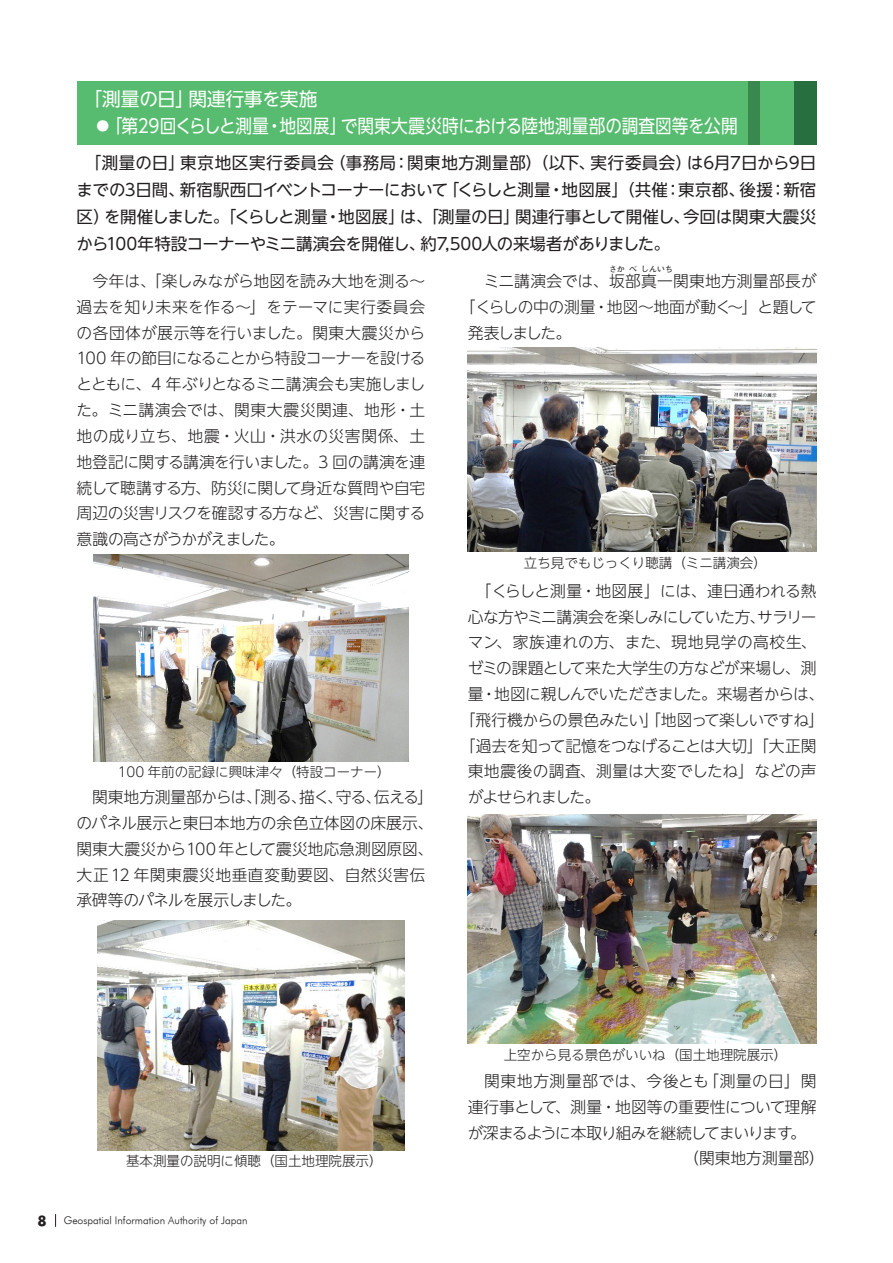
<style>
.page{position:relative;width:893px;height:1263px;background:#fff}
.page>*{position:absolute;margin:0;border:0;box-sizing:border-box;transform-origin:0 0}
.t1{font:18.75px "UD Shin Go NT Pr 6 N";letter-spacing:-.01em;color:#fff}
.本文Ｎ{font:16.5px/27px "UD Shin Go NT Pr 6 N";letter-spacing:-.025em;color:#231f20;text-align:justify}
.本文Ｎ-2{font:300 15.75px/25.8px "UD Shin Go NT Pr 6 N";letter-spacing:-.025em;color:#231f20;text-align:justify}
.本文Ｎ-3{font:300 15.75px "UD Shin Go NT Pr 6 N";letter-spacing:-.05em;color:#231f20}
.本文Ｎ-4{font:300 15.75px "UD Shin Go NT Pr 6 N";letter-spacing:.015em;color:#231f20}
.本文Ｎ-5{font:300 15.75px "UD Shin Go NT Pr 6 N";letter-spacing:-.005em;color:#231f20}
.本文Ｎ-6{font:300 15.75px "UD Shin Go NT Pr 6 N";letter-spacing:.04em;color:#231f20}
.本文Ｎ-7{font:300 15.75px "UD Shin Go NT Pr 6 N";letter-spacing:-.075em;color:#231f20}
.本文Ｎ-8{font:300 15.75px "UD Shin Go NT Pr 6 N";color:#231f20}
.キャプション{font:300 13.5px "UD Shin Go NT Pr 6 N";color:#231f20}
.t2{font:13.5px "Futura Koyu";color:#231f20}
.t3{font:italic 10.5px "Futura";color:#231f20}
.本文Ｎ-9{font:300 7.8px "UD Shin Go NT Pr 6 N";letter-spacing:.01em;color:#231f20}
</style>
<div class="page">
<svg style="left:55px;top:1214px;width:1px;height:13px"></svg>
<div style="left:77px;top:81px;width:739px;height:64px;background:#57bc6f"></div>
<div style="left:748px;top:81px;width:12px;height:64px;background:#39884f"></div>
<div style="left:794px;top:81px;width:22px;height:64px;background:#276f3f"></div>
<img style="left:468px;top:348px;width:348px;height:204px">
<img style="left:93px;top:555px;width:315px;height:206px">
<img style="left:97px;top:921px;width:307px;height:229px">
<img style="left:468px;top:814px;width:348px;height:230px">
<p class="t1" style="left:84px;top:84px;width:235px">「測量の日」関連行事を実施</p>
<p class="t1" style="left:94px;top:111px;width:646px">●「第29回くらしと測量・地図展」で関東大震災時における陸地測量部の調査図等を公開</p>
<p class="本文Ｎ" style="left:77px;top:149px;width:741px">　「測量の日」東京地区実行委員会（事務局：関東地方測量部）（以下、実行委員会）は6月7日から9日までの3日間、新宿駅西口イベントコーナーにおいて「くらしと測量・地図展」（共催：東京都、後援：新宿区）を開催しました。「くらしと測量・地図展」は、「測量の日」関連行事として開催し、今回は関東大震災から100年特設コーナーやミニ講演会を開催し、約7,500人の来場者がありました。</p>
<p class="本文Ｎ-2" style="left:77px;top:268px;width:350px">　今年は、「楽しみながら地図を読み大地を測る～過去を知り未来を作る～」をテーマに実行委員会の各団体が展示等を行いました。関東大震災から100 年の節目になることから特設コーナーを設けるとともに、4 年ぶりとなるミニ講演会も実施しました。ミニ講演会では、関東大震災関連、地形・土地の成り立ち、地震・火山・洪水の災害関係、土地登記に関する講演を行いました。3 回の講演を連続して聴講する方、防災に関して身近な質問や自宅周辺の災害リスクを確認する方など、災害に関する意識の高さがうかがえました。</p>
<p class="本文Ｎ-9" style="left:609px;top:263px;width:17px">さか</p>
<p class="本文Ｎ-9" style="left:629px;top:263px;width:9px">べ</p>
<p class="本文Ｎ-9" style="left:641px;top:263px;width:33px">しんいち</p>
<p class="本文Ｎ-2" style="left:468px;top:293px;width:350px;text-indent:-8px">「くらしの中の測量・地図～地面が動く～」と題して発表しました。</p>
<p class="本文Ｎ-4" style="left:468px;top:268px;width:350px">　ミニ講演会では、坂部真一関東地方測量部長が</p>
<p class="キャプション" style="left:118px;top:761px;width:275px">100 年前の記録に興味津々（特設コーナー）</p>
<p class="本文Ｎ-2" style="left:77px;top:784px;width:358px;text-align:left">　関東地方測量部からは、「測る、描く、守る、伝える」のパネル展示と東日本地方の余色立体図の床展示、関東大震災から100 年として震災地応急測図原図、大正12 年関東震災地垂直変動要図、自然災害伝承碑等のパネルを展示しました。</p>
<p class="キャプション" style="left:524px;top:552px;width:244px">立ち見でもじっくり聴講（ミニ講演会）</p>
<p class="本文Ｎ-5" style="left:468px;top:578px;width:350px">　「くらしと測量・地図展」には、連日通われる熱</p>
<p class="本文Ｎ-3" style="left:468px;top:604px;width:350px">心な方やミニ講演会を楽しみにしていた方、サラリー</p>
<p class="本文Ｎ-6" style="left:468px;top:630px;width:350px">マン、家族連れの方、また、現地見学の高校生、</p>
<p class="本文Ｎ-2" style="left:468px;top:655px;width:350px">ゼミの課題として来た大学生の方などが来場し、測</p>
<p class="本文Ｎ-3" style="left:468px;top:681px;width:358px">量・地図に親しんでいただきました。来場者からは、</p>
<p class="本文Ｎ-3" style="left:460px;top:707px;width:366px">「飛行機からの景色みたい」「地図って楽しいですね」</p>
<p class="本文Ｎ-2" style="left:460px;top:732px;width:358px">「過去を知って記憶をつなげることは大切」「大正関</p>
<p class="本文Ｎ-4" style="left:468px;top:759px;width:350px">東地震後の調査、測量は大変でしたね」などの声</p>
<p class="本文Ｎ-7" style="left:468px;top:784px;width:134px">がよせられました。</p>
<p class="キャプション" style="left:126px;top:1150px;width:258px">基本測量の説明に傾聴（国土地理院展示）</p>
<p class="t2" style="left:38px;top:1211px;width:11px">8</p>
<p class="t3" style="left:64px;top:1214px;width:185px">Geospatial Information Authority of Japan</p>
<p class="キャプション" style="left:504px;top:1044px;width:285px">上空から見る景色がいいね（国土地理院展示）</p>
<p class="本文Ｎ-2" style="left:468px;top:1067px;width:350px">　関東地方測量部では、今後とも「測量の日」関連行事として、測量・地図等の重要性について理解が深まるように本取り組みを継続してまいります。</p>
<p class="本文Ｎ-8" style="left:683px;top:1146px;width:143px">（関東地方測量部）</p>
</div>
